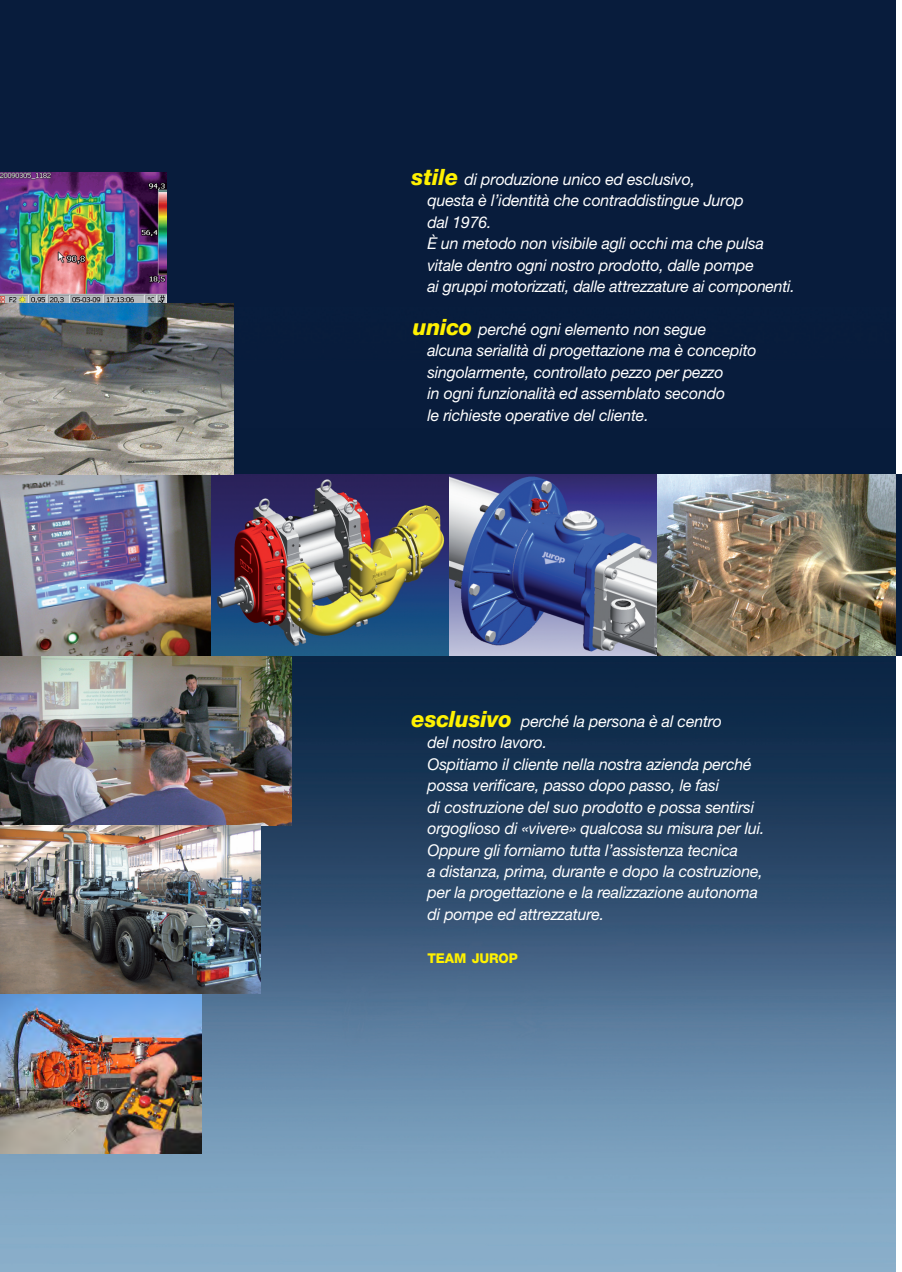
<style>
.page{position:relative;width:902px;height:1272px;background:#fff}
.page>*{position:absolute;margin:0;border:0;box-sizing:border-box;transform-origin:0 0}
.t1{font:italic 800 22.5px "Helvetica Neue";letter-spacing:-.01em;color:#fff101}
.t2{font:italic 16.2px/21.5px "Helvetica Neue";letter-spacing:-.01em;color:#fff}
.t3{font:800 13.5px "Helvetica Neue";letter-spacing:-.01em;color:#fff101}
</style>
<div class="page">
<img style="left:895px;top:474px;width:6px;height:181px">
<img style="left:0;top:0;width:895px;height:1271px">
<img style="left:448px;top:474px;width:220px;height:181px">
<img style="left:0;top:655px;width:291px;height:170px">
<img style="left:0;top:172px;width:166px;height:131px">
<img style="left:210px;top:474px;width:238px;height:181px">
<img style="left:0;top:474px;width:210px;height:181px">
<img style="left:0;top:993px;width:201px;height:160px">
<img style="left:0;top:825px;width:260px;height:168px">
<img style="left:0;top:303px;width:233px;height:171px">
<svg style="left:0;top:0;width:3px;height:7px"></svg>
<svg style="left:894px;top:0;width:2px;height:7px"></svg>
<h1 class="t1" style="left:411px;top:169px;width:48px">stile</h1>
<p class="t2" style="left:427px;top:170px;width:369px;text-indent:37px">di produzione unico ed esclusivo,<br>questa è l’identità che contraddistingue Jurop<br>dal 1976.<br>È un metodo non visibile agli occhi ma che pulsa vitale dentro ogni nostro prodotto, dalle pompe<br>ai gruppi motorizzati, dalle attrezzature ai componenti.</p>
<p class="t2" style="left:427px;top:320px;width:330px;text-indent:51px">perché ogni elemento non segue<br>alcuna serialità di progettazione ma è concepito singolarmente, controllato pezzo per pezzo<br>in ogni funzionalità ed assemblato secondo<br>le richieste operative del cliente.</p>
<h1 class="t1" style="left:412px;top:319px;width:61px">unico</h1>
<h1 class="t1" style="left:411px;top:711px;width:102px">esclusivo</h1>
<p class="t2" style="left:427px;top:711px;width:338px;text-indent:94px">perché la persona è al centro<br>del nostro lavoro.<br>Ospitiamo il cliente nella nostra azienda perché possa verificare, passo dopo passo, le fasi<br>di costruzione del suo prodotto e possa sentirsi orgoglioso di «vivere» qualcosa su misura per lui.<br>Oppure gli forniamo tutta l’assistenza tecnica<br>a distanza, prima, durante e dopo la costruzione, per la progettazione e la realizzazione autonoma di pompe ed attrezzature.</p>
<p class="t3" style="left:427px;top:953px;width:92px">TEAM JUROP</p>
</div>
